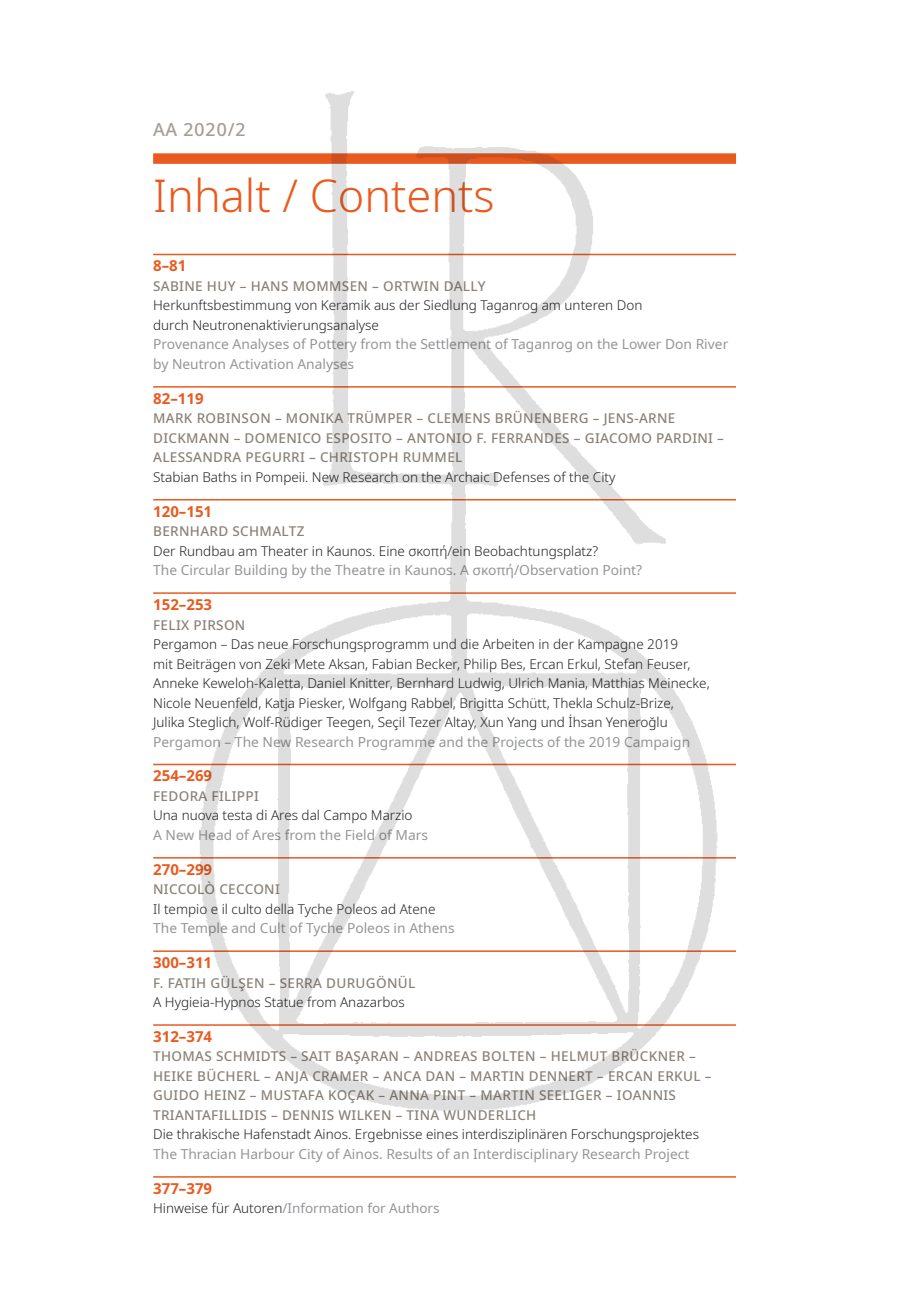
<style>
.page{position:relative;width:919px;height:1289px;background:#fff}
.page>*{position:absolute;margin:0;border:0;box-sizing:border-box;transform-origin:0 0}
.t1{font:300 45px "Noto Sans";color:#e95a1f}
.t2{font:500 18px "Noto Sans";letter-spacing:.04em;color:#a59e96}
.t3{font:700 15px "Noto Sans";color:#e95a1f}
.t4{font:13.8px/19.5px "Noto Sans";color:#939598}
.t5{font:300 13.5px/19.5px "Noto Sans";color:#231f20}
.t6{font:500 13.5px/19.5px "Noto Sans";letter-spacing:.025em;color:#8a8279}
.t7{font:13.5px "Noto Sans";color:#939598}
.s1{font-weight:300;color:#231f20}
</style>
<div class="page">
<hr style="left:153px;top:254px;width:583px;height:1px;background:#e95a1f">
<hr style="left:153px;top:386px;width:583px;height:1px;background:#e95a1f">
<hr style="left:153px;top:499px;width:583px;height:1px;background:#e95a1f">
<hr style="left:153px;top:592px;width:583px;height:2px;background:#e95a1f">
<hr style="left:153px;top:763px;width:583px;height:2px;background:#e95a1f">
<hr style="left:153px;top:857px;width:583px;height:1px;background:#e95a1f">
<hr style="left:153px;top:950px;width:583px;height:1px;background:#e95a1f">
<hr style="left:153px;top:1024px;width:583px;height:1px;background:#e95a1f">
<hr style="left:153px;top:1176px;width:583px;height:1px;background:#e95a1f">
<img style="left:153px;top:91px;width:581px;height:1020px">
<h2 class="t2" style="left:153px;top:117px;width:94px">AA 2020/2</h2>
<h1 class="t1" style="left:153px;top:164px;width:343px">Inhalt / Contents</h1>
<p class="t3" style="left:153px;top:255px;width:35px">8–81</p>
<p class="t6" style="left:153px;top:276px;width:334px">SABINE HUY – HANS MOMMSEN – ORTWIN DALLY</p>
<p class="t5" style="left:153px;top:296px;width:490px">Herkunftsbestimmung von Keramik aus der Siedlung Taganrog am unteren Don durch Neutronenaktivierungsanalyse</p>
<p class="t4" style="left:153px;top:335px;width:576px">Provenance Analyses of Pottery from the Settlement of Taganrog on the Lower Don River by Neutron Activation Analyses</p>
<p class="t3" style="left:153px;top:388px;width:52px">82–119</p>
<p class="t6" style="left:153px;top:409px;width:572px">MARK ROBINSON – MONIKA TRÜMPER – CLEMENS BRÜNENBERG – JENS-ARNE<br>DICKMANN – DOMENICO ESPOSITO – ANTONIO F. FERRANDES – GIACOMO PARDINI –<br>ALESSANDRA PEGURRI – CHRISTOPH RUMMEL</p>
<p class="t5" style="left:153px;top:467px;width:463px">Stabian Baths in Pompeii. New Research on the Archaic Defenses of the City</p>
<p class="t3" style="left:153px;top:500px;width:60px">120–151</p>
<p class="t6" style="left:153px;top:522px;width:153px">BERNHARD SCHMALTZ</p>
<p class="t5" style="left:153px;top:541px;width:446px">Der Rundbau am Theater in Kaunos. Eine σκοπή/ein Beobachtungsplatz?</p>
<p class="t4" style="left:153px;top:560px;width:490px">The Circular Building by the Theatre in Kaunos. A σκοπή/Observation Point?</p>
<p class="t3" style="left:153px;top:594px;width:60px">152–253</p>
<p class="t6" style="left:153px;top:615px;width:94px">FELIX PIRSON</p>
<p class="t5" style="left:153px;top:634px;width:558px">Pergamon – Das neue Forschungsprogramm und die Arbeiten in der Kampagne 2019<br>mit Beiträgen von Zeki Mete Aksan, Fabian Becker, Philip Bes, Ercan Erkul, Stefan Feuser, Anneke Keweloh-Kaletta, Daniel Knitter, Bernhard Ludwig, Ulrich Mania, Matthias Meinecke, Nicole Neuenfeld, Katja Piesker, Wolfgang Rabbel, Brigitta Schütt, Thekla Schulz-Brize,<br>Julika Steglich, Wolf-Rüdiger Teegen, Seçil Tezer Altay, Xun Yang und İhsan Yeneroğlu</p>
<p class="t4" style="left:153px;top:732px;width:538px">Pergamon – The New Research Programme and the Projects of the 2019 Campaign</p>
<p class="t3" style="left:153px;top:765px;width:60px">254–269</p>
<p class="t6" style="left:153px;top:786px;width:107px">FEDORA FILIPPI</p>
<p class="t5" style="left:153px;top:806px;width:261px">Una nuova testa di Ares dal Campo Marzio</p>
<p class="t4" style="left:153px;top:825px;width:276px">A New Head of Ares from the Field of Mars</p>
<p class="t3" style="left:153px;top:858px;width:60px">270–299</p>
<p class="t6" style="left:153px;top:879px;width:128px">NICCOLÒ CECCONI</p>
<p class="t5" style="left:153px;top:899px;width:284px">Il tempio e il culto della Tyche Poleos ad Atene</p>
<p class="t4" style="left:153px;top:918px;width:303px">The Temple and Cult of Tyche Poleos in Athens</p>
<p class="t3" style="left:153px;top:952px;width:60px">300–311</p>
<p class="t6" style="left:153px;top:973px;width:264px">F. FATIH GÜLŞEN – SERRA DURUGÖNÜL</p>
<p class="t5" style="left:153px;top:992px;width:253px">A Hygieia-Hypnos Statue from Anazarbos</p>
<p class="t3" style="left:153px;top:1025px;width:60px">312–374</p>
<p class="t6" style="left:153px;top:1047px;width:560px">THOMAS SCHMIDTS – SAIT BAŞARAN – ANDREAS BOLTEN – HELMUT BRÜCKNER – HEIKE BÜCHERL – ANJA CRAMER – ANCA DAN – MARTIN DENNERT – ERCAN ERKUL – GUIDO HEINZ – MUSTAFA KOÇAK – ANNA PINT – MARTIN SEELIGER – IOANNIS TRIANTAFILLIDIS – DENNIS WILKEN – TINA WUNDERLICH</p>
<p class="t5" style="left:153px;top:1125px;width:547px">Die thrakische Hafenstadt Ainos. Ergebnisse eines interdisziplinären Forschungsprojektes</p>
<p class="t4" style="left:153px;top:1144px;width:537px">The Thracian Harbour City of Ainos. Results of an Interdisciplinary Research Project</p>
<p class="t3" style="left:153px;top:1177px;width:60px">377–379</p>
<p class="t7" style="left:153px;top:1198px;width:288px"><span class="s1">Hinweise für Autoren</span>/Information for Authors</p>
</div>
